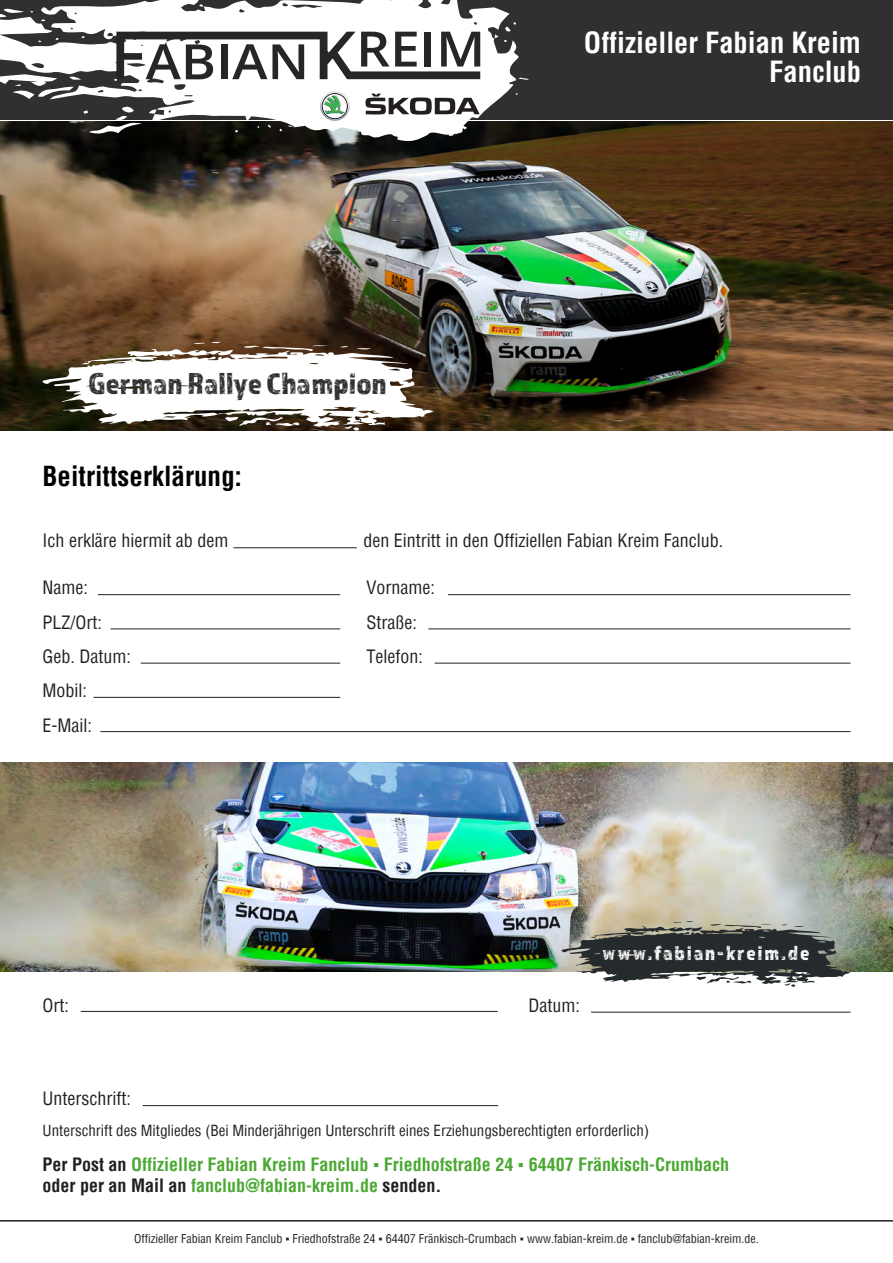
<style>
.page{position:relative;width:893px;height:1263px;background:#fff}
.page>*{position:absolute;margin:0;border:0;box-sizing:border-box;transform-origin:0 0}
.t1{font:31.5px "Almaq Rough";color:#303030}
.t2{font:700 condensed 28.5px/28.5px "Helvetica";color:#fff;text-align:right}
.t3{font:700 condensed 27px "Helvetica";color:#000001}
.t4{font:21.45px "Almaq Rough";letter-spacing:.08em;color:#fff}
.t5{font:condensed 18px "Helvetica";color:#231f20}
.t6{font:700 condensed 18px/21.6px "Helvetica";color:#4aa833}
.t7{font:condensed 15px "Helvetica";color:#231f20}
.t8{font:condensed 12px "Helvetica";color:#231f20}
.s1{color:#231f20}
.s2{font-family:"Arial";font-weight:400;font-stretch:normal}
.s3{font-family:"Arial";font-stretch:normal}
</style>
<div class="page">
<img style="left:0;top:121px;width:893px;height:310px">
<div style="left:0;top:0;width:893px;height:119px;background:#303030"></div>
<img style="left:0;top:762px;width:893px;height:210px">
<hr style="left:233px;top:547px;width:124px;height:1px;background:#231f20">
<hr style="left:98px;top:594px;width:242px;height:1px;background:#231f20">
<hr style="left:448px;top:594px;width:402px;height:1px;background:#231f20">
<hr style="left:111px;top:628px;width:229px;height:1px;background:#231f20">
<hr style="left:428px;top:628px;width:422px;height:1px;background:#231f20">
<hr style="left:141px;top:663px;width:199px;height:1px;background:#231f20">
<hr style="left:94px;top:697px;width:246px;height:1px;background:#231f20">
<hr style="left:100px;top:731px;width:750px;height:1px;background:#231f20">
<hr style="left:435px;top:663px;width:415px;height:1px;background:#231f20">
<hr style="left:81px;top:1011px;width:416px;height:1px;background:#231f20">
<hr style="left:591px;top:1012px;width:259px;height:1px;background:#231f20">
<hr style="left:143px;top:1105px;width:355px;height:1px;background:#231f20">
<hr style="left:0;top:1220px;width:893px;height:1px;background:#231f20">
<svg style="left:561px;top:921px;width:289px;height:66px;background:#6c6f6c"></svg>
<svg style="left:43px;top:341px;width:391px;height:90px"></svg>
<svg style="left:0;top:0;width:520px;height:142px;fill:#fff"></svg>
<svg style="left:0;top:8px;width:24px;height:11px"></svg>
<svg style="left:149px;top:109px;width:9px;height:6px"></svg>
<svg style="left:83px;top:105px;width:59px;height:29px"></svg>
<svg style="left:0;top:74px;width:81px;height:25px"></svg>
<svg style="left:518px;top:78px;width:11px;height:2px"></svg>
<svg style="left:494px;top:22px;width:22px;height:20px"></svg>
<svg style="left:199px;top:4px;width:5px;height:3px"></svg>
<svg style="left:114px;top:32px;width:366px;height:49px"></svg>
<svg style="left:320px;top:91px;width:29px;height:30px"></svg>
<svg style="left:365px;top:94px;width:115px;height:21px;background:#989697"></svg>
<p class="t1" style="left:88px;top:365px;width:300px">German Rallye Champion</p>
<p class="t3" style="left:43px;top:458px;width:201px">Beitrittserklärung:</p>
<p class="t2" style="left:584px;top:28px;width:279px">Offizieller Fabian Kreim<br>Fanclub</p>
<p class="t5" style="left:43px;top:529px;width:187px">Ich erkläre hiermit ab dem</p>
<p class="t5" style="left:363px;top:529px;width:361px">den Eintritt in den Offiziellen Fabian Kreim Fanclub.</p>
<p class="t5" style="left:43px;top:576px;width:47px">Name:</p>
<p class="t5" style="left:367px;top:576px;width:70px">Vorname:</p>
<p class="t5" style="left:43px;top:610px;width:61px">PLZ/Ort:</p>
<p class="t5" style="left:367px;top:610px;width:52px">Straße:</p>
<p class="t5" style="left:43px;top:645px;width:90px">Geb. Datum:</p>
<p class="t5" style="left:367px;top:645px;width:58px">Telefon:</p>
<p class="t5" style="left:43px;top:679px;width:46px">Mobil:</p>
<p class="t5" style="left:43px;top:713px;width:51px">E-Mail:</p>
<p class="t5" style="left:43px;top:993px;width:28px">Ort:</p>
<p class="t5" style="left:529px;top:993px;width:53px">Datum:</p>
<p class="t4" style="left:602px;top:939px;width:209px">www.fabian-kreim.de</p>
<p class="t5" style="left:43px;top:1087px;width:90px">Unterschrift:</p>
<p class="t7" style="left:43px;top:1121px;width:608px">Unterschrift des Mitgliedes (Bei Minderjährigen Unterschrift eines Erziehungsberechtigten erforderlich)</p>
<p class="t6" style="left:43px;top:1153px;width:688px"><span class="s1">Per Post an</span> Offizieller Fabian Kreim Fanclub <span class="s2">▪</span> Friedhofstraße 24 <span class="s2">▪</span> 64407 Fränkisch-Crumbach <span class="s1">oder per an Mail an</span> fanclub@fabian-kreim.de <span class="s1">senden.</span></p>
<p class="t8" style="left:134px;top:1231px;width:626px">Offizieller Fabian Kreim Fanclub <span class="s3">▪</span> Friedhofstraße 24 <span class="s3">▪</span> 64407 Fränkisch-Crumbach <span class="s3">▪</span> www.fabian-kreim.de <span class="s3">▪</span> fanclub@fabian-kreim.de.</p>
</div>
